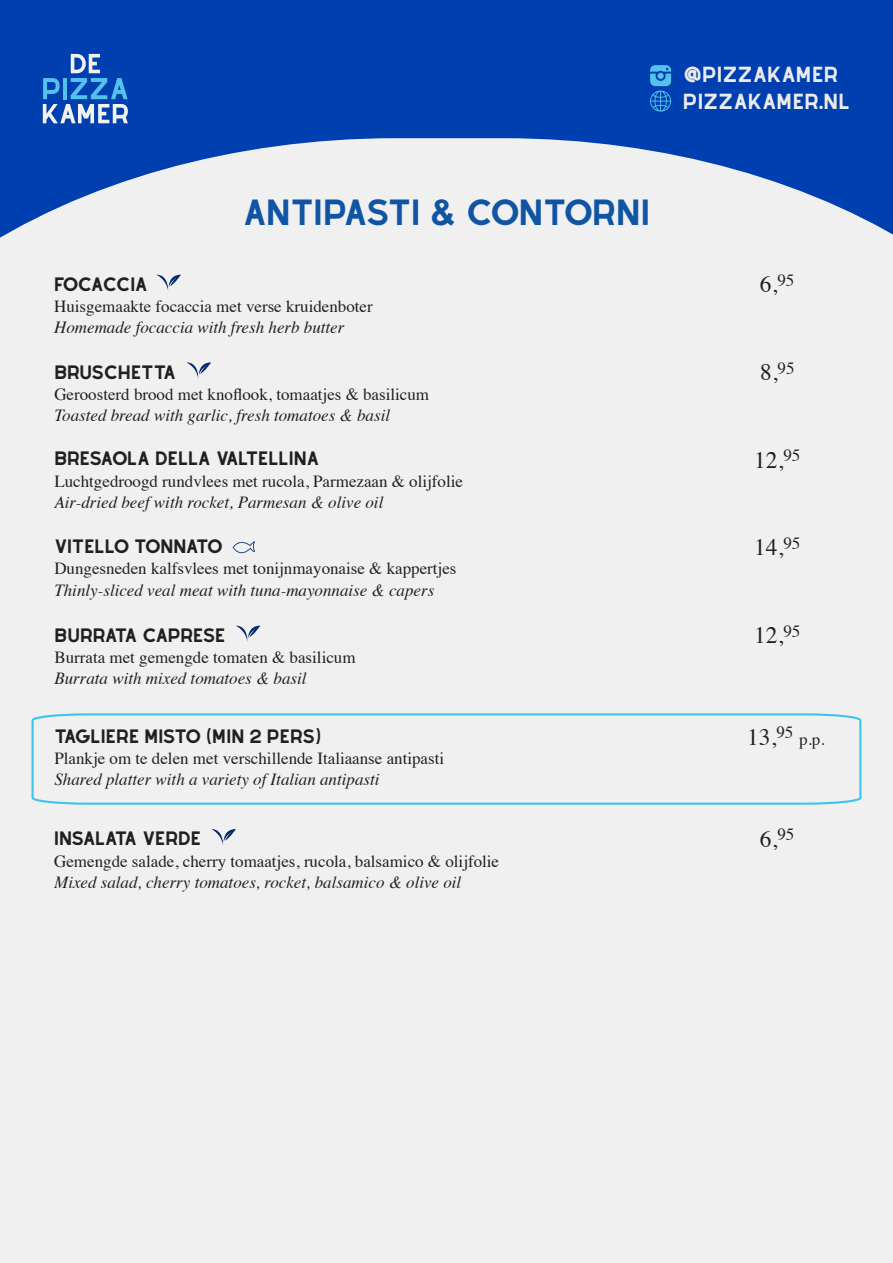
<style>
.page{position:relative;width:893px;height:1263px;background:#fff}
.page>*{position:absolute;margin:0;border:0;box-sizing:border-box;transform-origin:0 0}
.t1{font:31.8px "Alyssum Sans";letter-spacing:-.02em;color:#1055a4}
.t2{font:23.4px "Times";color:#231f20}
.TItel{font:19.05px "Alyssum Sans";letter-spacing:.02em;color:#ebebec}
.t3{font:16.95px "Times";color:#231f20}
.t4{font:italic 16.95px "Times";color:#231f20}
.t5{font:16.95px "Alyssum Sans";letter-spacing:-.03em;color:#231f20}
.t6{font:16.95px "Alyssum Sans";letter-spacing:-.01em;color:#231f20}
.t7{font:16.95px "Alyssum Sans";letter-spacing:-.05em;color:#231f20}
</style>
<div class="page">
<div style="left:0;top:0;width:893px;height:138px;background:#003faf"></div>
<div style="left:0;top:138px;width:893px;height:1125px;background:#f0f0f1"></div>
<svg style="left:236px;top:626px;width:24px;height:16px"></svg>
<svg style="left:211px;top:829px;width:25px;height:16px"></svg>
<svg style="left:43px;top:54px;width:85px;height:69px"></svg>
<svg style="left:650px;top:65px;width:21px;height:47px"></svg>
<svg style="left:156px;top:275px;width:25px;height:16px"></svg>
<svg style="left:186px;top:362px;width:25px;height:17px"></svg>
<svg style="left:233px;top:541px;width:22px;height:12px"></svg>
<svg style="left:30px;top:712px;width:832px;height:94px"></svg>
<p class="t1" style="left:243px;top:192px;width:409px">ANTIPASTI &amp; CONTORNI</p>
<p class="TItel" style="left:683px;top:63px;width:157px">@PIZZAKAMER</p>
<p class="TItel" style="left:683px;top:89px;width:169px">PIZZAKAMER.NL</p>
<p class="t7" style="left:54px;top:273px;width:95px">FOCACCIA</p>
<p class="t3" style="left:777px;top:264px;width:18px">95</p>
<p class="t3" style="left:54px;top:291px;width:320px">Huisgemaakte focaccia met verse kruidenboter</p>
<p class="t4" style="left:54px;top:313px;width:292px">Homemade focaccia with fresh herb butter</p>
<p class="t2" style="left:760px;top:350px;width:19px">8,</p>
<p class="t2" style="left:760px;top:262px;width:19px">6,</p>
<p class="t5" style="left:54px;top:361px;width:123px">BRUSCHETTA</p>
<p class="t3" style="left:777px;top:352px;width:18px">95</p>
<p class="t3" style="left:54px;top:378px;width:376px">Geroosterd brood met knoflook, tomaatjes &amp; basilicum</p>
<p class="t4" style="left:54px;top:401px;width:337px">Toasted bread with garlic, fresh tomatoes &amp; basil</p>
<p class="t2" style="left:754px;top:438px;width:31px">12,</p>
<p class="t5" style="left:54px;top:448px;width:267px">BRESAOLA DELLA VALTELLINA</p>
<p class="t3" style="left:783px;top:440px;width:18px">95</p>
<p class="t3" style="left:54px;top:465px;width:410px">Luchtgedroogd rundvlees met rucola, Parmezaan &amp; olijfolie</p>
<p class="t4" style="left:54px;top:487px;width:331px">Air-dried beef with rocket, Parmesan &amp; olive oil</p>
<p class="t2" style="left:754px;top:526px;width:31px">14,</p>
<p class="t5" style="left:54px;top:535px;width:170px">VITELLO TONNATO</p>
<p class="t3" style="left:783px;top:527px;width:18px">95</p>
<p class="t3" style="left:54px;top:553px;width:404px">Dungesneden kalfsvlees met tonijnmayonaise &amp; kappertjes</p>
<p class="t4" style="left:54px;top:575px;width:381px">Thinly-sliced veal meat with tuna-mayonnaise &amp; capers</p>
<p class="t5" style="left:54px;top:624px;width:173px">BURRATA CAPRESE</p>
<p class="t3" style="left:783px;top:615px;width:18px">95</p>
<p class="t3" style="left:54px;top:641px;width:303px">Burrata met gemengde tomaten &amp; basilicum</p>
<p class="t4" style="left:54px;top:664px;width:254px">Burrata with mixed tomatoes &amp; basil</p>
<p class="t2" style="left:754px;top:613px;width:31px">12,</p>
<p class="t2" style="left:747px;top:715px;width:48px">13,<sup>95</sup></p>
<p class="t6" style="left:54px;top:725px;width:268px">TAGLIERE MISTO (MIN 2 PERS)</p>
<p class="t3" style="left:799px;top:723px;width:27px">p.p.</p>
<p class="t3" style="left:54px;top:742px;width:391px">Plankje om te delen met verschillende Italiaanse antipasti</p>
<p class="t4" style="left:54px;top:764px;width:327px">Shared platter with a variety of Italian antipasti</p>
<p class="t5" style="left:54px;top:828px;width:148px">INSALATA VERDE</p>
<p class="t3" style="left:54px;top:845px;width:446px">Gemengde salade, cherry tomaatjes, rucola, balsamico &amp; olijfolie</p>
<p class="t4" style="left:54px;top:867px;width:409px">Mixed salad, cherry tomatoes, rocket, balsamico &amp; olive oil</p>
<p class="t2" style="left:760px;top:817px;width:36px">6,<sup>95</sup></p>
</div>
